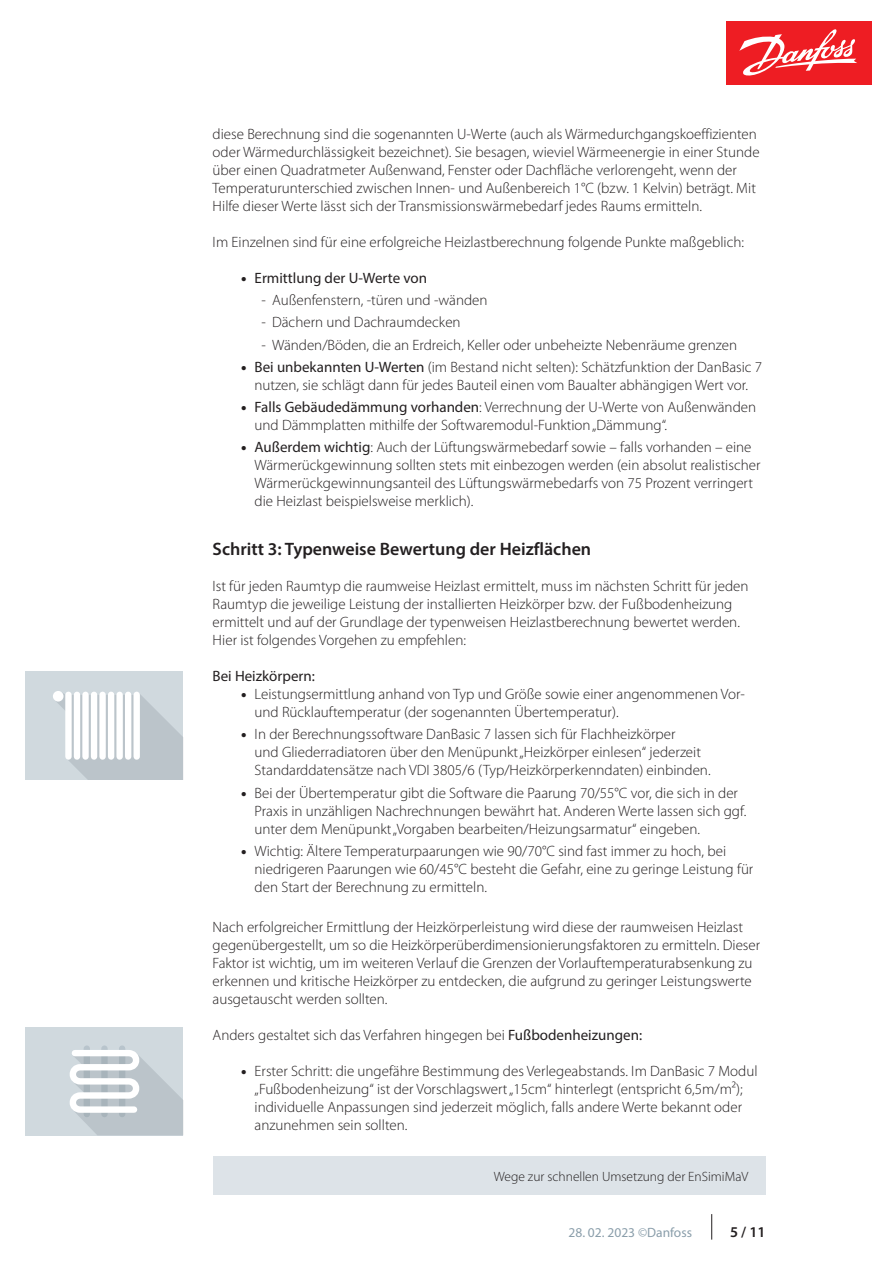
<style>
.page{position:relative;width:893px;height:1263px;background:#fff}
.page>*{position:absolute;margin:0;border:0;box-sizing:border-box;transform-origin:0 0}
.t1{font:600 18px "Myriad Pro";color:#231f20}
.t2{font:300 15px/18px "Myriad Pro";color:#231f20}
.t3{font:15px "Myriad Pro";color:#231f20}
.t4{font:600 15px "Myriad Pro";color:#231f20}
.t5{font:300 13.5px "Myriad Pro";color:#231f20}
.t6{font:13.5px "Myriad Pro";color:#8a9eaa}
.s1{font-weight:900}
.s2{font-weight:400}
</style>
<div class="page">
<svg style="left:711px;top:1214px;width:1px;height:25px"></svg>
<div style="left:213px;top:1156px;width:552px;height:39px;background:#dde3e8"></div>
<div style="left:726px;top:21px;width:146px;height:64px;background:#ee1d23"></div>
<svg style="left:739px;top:29px;width:118px;height:47px"></svg>
<div style="left:26px;top:1027px;width:157px;height:108px;background:#d0d9de"></div>
<svg style="left:69px;top:1047px;width:114px;height:88px"></svg>
<div style="left:26px;top:672px;width:157px;height:108px;background:#d0d9de"></div>
<svg style="left:54px;top:692px;width:129px;height:88px"></svg>
<div style="left:82px;top:695px;width:7px;height:61px;background:#fff"></div>
<div style="left:91px;top:695px;width:6px;height:61px;background:#fff"></div>
<div style="left:99px;top:695px;width:7px;height:61px;background:#fff"></div>
<div style="left:108px;top:695px;width:6px;height:61px;background:#fff"></div>
<div style="left:116px;top:695px;width:7px;height:61px;background:#fff"></div>
<div style="left:125px;top:695px;width:6px;height:61px;background:#fff"></div>
<div style="left:134px;top:695px;width:6px;height:61px;background:#fff"></div>
<div style="left:53px;top:691px;width:11px;height:10px;background:#fff;border-radius:50%"></div>
<div style="left:65px;top:695px;width:7px;height:61px;background:#fff"></div>
<p class="t2" style="left:213px;top:125px;width:548px">diese Berechnung sind die sogenannten U-Werte (auch als Wärmedurchgangskoeffizienten oder Wärmedurchlässigkeit bezeichnet). Sie besagen, wieviel Wärmeenergie in einer Stunde über einen Quadratmeter Außenwand, Fenster oder Dachfläche verlorengeht, wenn der Temperaturunterschied zwischen Innen- und Außenbereich 1°C (bzw. 1 Kelvin) beträgt. Mit Hilfe dieser Werte lässt sich der Transmissionswärmebedarf jedes Raums ermitteln.</p>
<p class="t2" style="left:213px;top:233px;width:533px">Im Einzelnen sind für eine erfolgreiche Heizlastberechnung folgende Punkte maßgeblich:</p>
<p class="t3" style="left:241px;top:269px;width:187px"><span class="s1">•</span> Ermittlung der U-Werte von</p>
<p class="t2" style="left:262px;top:291px;width:227px">- Außenfenstern, -türen und -wänden</p>
<p class="t2" style="left:262px;top:314px;width:201px">- Dächern und Dachraumdecken</p>
<p class="t2" style="left:262px;top:336px;width:477px">- Wänden/Böden, die an Erdreich, Keller oder unbeheizte Nebenräume grenzen</p>
<p class="t2" style="left:241px;top:358px;width:523px;text-align:center"><span class="s1">•</span> <span class="s2">Bei unbekannten U-Werten</span> (im Bestand nicht selten): Schätzfunktion der DanBasic 7 nutzen, sie schlägt dann für jedes Bauteil einen vom Baualter abhängigen Wert vor.</p>
<p class="t2" style="left:255px;top:398px;width:503px;text-indent:-14px"><span class="s1">•</span> <span class="s2">Falls Gebäudedämmung vorhanden</span>: Verrechnung der U-Werte von Außenwänden und Dämmplatten mithilfe der Softwaremodul-Funktion „Dämmung“.</p>
<p class="t2" style="left:255px;top:439px;width:507px;text-indent:-14px"><span class="s1">•</span> <span class="s2">Außerdem wichtig</span>: Auch der Lüftungswärmebedarf sowie – falls vorhanden – eine Wärmerückgewinnung sollten stets mit einbezogen werden (ein absolut realistischer Wärmerückgewinnungsanteil des Lüftungswärmebedarfs von 75 Prozent verringert die Heizlast beispielsweise merklich).</p>
<p class="t1" style="left:213px;top:538px;width:380px">Schritt 3: Typenweise Bewertung der Heizflächen</p>
<p class="t2" style="left:213px;top:577px;width:537px">Ist für jeden Raumtyp die raumweise Heizlast ermittelt, muss im nächsten Schritt für jeden Raumtyp die jeweilige Leistung der installierten Heizkörper bzw. der Fußbodenheizung ermittelt und auf der Grundlage der typenweisen Heizlastberechnung bewertet werden.<br>Hier ist folgendes Vorgehen zu empfehlen:</p>
<p class="t3" style="left:213px;top:667px;width:104px">Bei Heizkörpern:</p>
<p class="t2" style="left:255px;top:685px;width:492px;text-indent:-14px"><span class="s1">•</span> Leistungsermittlung anhand von Typ und Größe sowie einer angenommenen Vor&shy;und Rücklauftemperatur (der sogenannten Übertemperatur).</p>
<p class="t2" style="left:255px;top:726px;width:457px;text-indent:-14px"><span class="s1">•</span> In der Berechnungssoftware DanBasic 7 lassen sich für Flachheizkörper<br>und Gliederradiatoren über den Menüpunkt „Heizkörper einlesen“ jederzeit<br>Standarddatensätze nach VDI 3805/6 (Typ/Heizkörperkenndaten) einbinden.</p>
<p class="t2" style="left:255px;top:784px;width:493px;text-indent:-14px"><span class="s1">•</span> Bei der Übertemperatur gibt die Software die Paarung 70/55°C vor, die sich in der<br>Praxis in unzähligen Nachrechnungen bewährt hat. Anderen Werte lassen sich ggf. unter dem Menüpunkt „Vorgaben bearbeiten/Heizungsarmatur“ eingeben.</p>
<p class="t2" style="left:255px;top:842px;width:500px;text-indent:-14px"><span class="s1">•</span> Wichtig: Ältere Temperaturpaarungen wie 90/70°C sind fast immer zu hoch, bei niedrigeren Paarungen wie 60/45°C besteht die Gefahr, eine zu geringe Leistung für den Start der Berechnung zu ermitteln.</p>
<p class="t2" style="left:213px;top:918px;width:549px">Nach erfolgreicher Ermittlung der Heizkörperleistung wird diese der raumweisen Heizlast gegenübergestellt, um so die Heizkörperüberdimensionierungsfaktoren zu ermitteln. Dieser Faktor ist wichtig, um im weiteren Verlauf die Grenzen der Vorlauftemperaturabsenkung zu erkennen und kritische Heizkörper zu entdecken, die aufgrund zu geringer Leistungswerte ausgetauscht werden sollten.</p>
<p class="t2" style="left:213px;top:1026px;width:431px">Anders gestaltet sich das Verfahren hingegen bei <span class="s2">Fußbodenheizungen:</span></p>
<p class="t2" style="left:255px;top:1062px;width:504px;text-indent:-14px"><span class="s1">•</span> Erster Schritt: die ungefähre Bestimmung des Verlegeabstands. Im DanBasic 7 Modul „Fußbodenheizung“ ist der Vorschlagswert „15cm“ hinterlegt (entspricht 6,5m/m²); individuelle Anpassungen sind jederzeit möglich, falls andere Werte bekannt oder anzunehmen sein sollten.</p>
<p class="t5" style="left:494px;top:1169px;width:256px">Wege zur schnellen Umsetzung der EnSimiMaV</p>
<p class="t6" style="left:568px;top:1224px;width:125px">28. 02. 2023 ©Danfoss</p>
<p class="t4" style="left:730px;top:1223px;width:37px">5 / 11</p>
</div>
